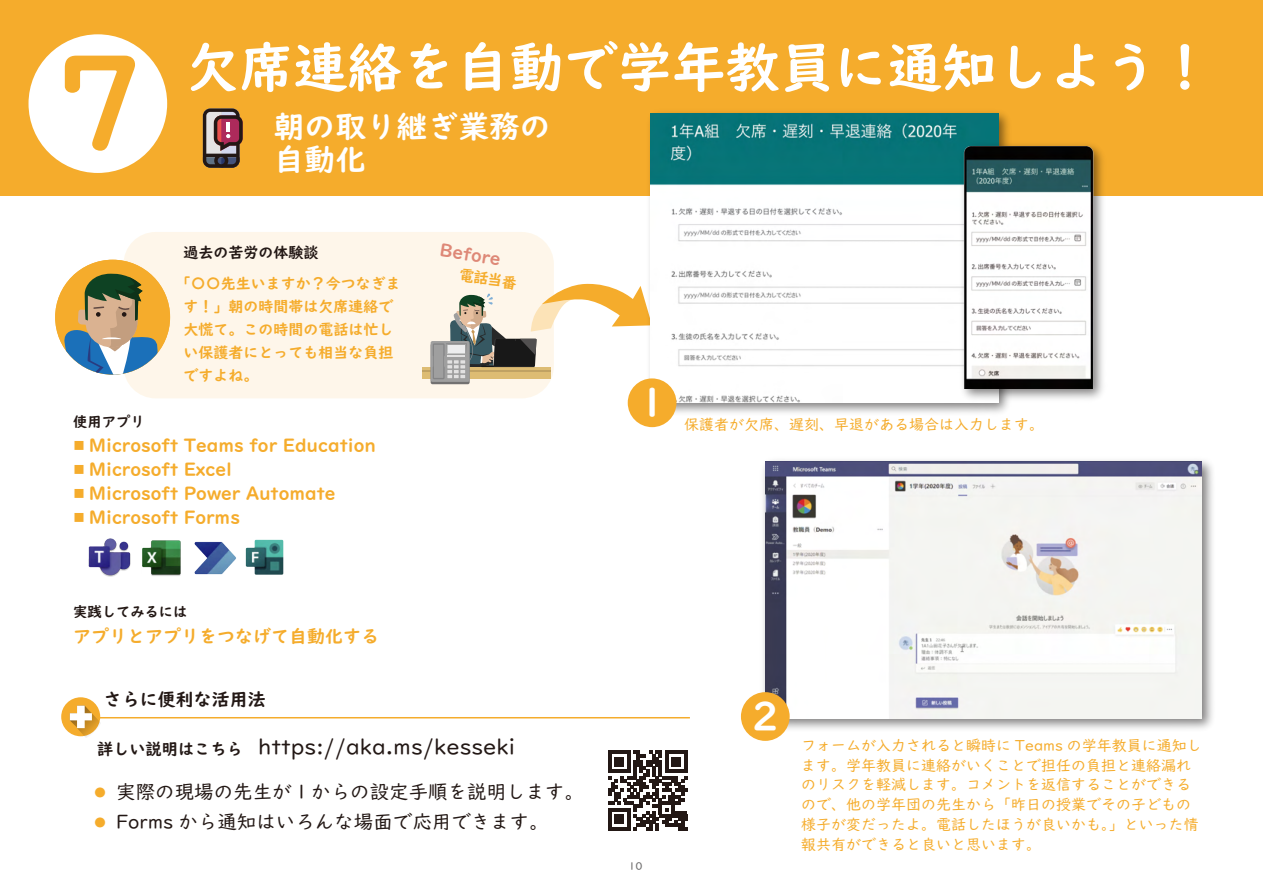
<style>
.page{position:relative;width:1263px;height:893px;background:#fff}
.page>*{position:absolute;margin:0;border:0;box-sizing:border-box;transform-origin:0 0}
.t1{font:700 128.1px "UD Digi Kyokasho Std";color:#f5ac2c}
.t2{font:700 54px "UD Digi Kyokasho Std";color:#fff}
.t3{font:700 38.85px "UD Digi Kyokasho Std";color:#fff}
.t4{font:700 30.75px/32.8px "UD Digi Kyokasho Std";color:#fff}
.t5{font:22.5px "UD Digi Kyokasho Std";color:#231815}
.t6{font:19.5px/30px "UD Digi Kyokasho Std";color:#231815}
.t7{font:700 18px "UD Digi Kyokasho Std";color:#f5ac2c}
.t8{font:700 18px "UD Digi Kyokasho Std";color:#231815}
.t9{font:700 17.85px "UD Digi Kyokasho Std";color:#de8877}
.t10{font:15px/19.8px "UD Digi Kyokasho Std";color:#f5ac2c}
.t11{font:700 15px/22.8px "UD Digi Kyokasho Std";color:#f5ac2c}
.t12{font:700 15px "UD Digi Kyokasho Std";color:#231815}
.t13{font:700 14.4px "UD Digi Kyokasho Std";color:#231815}
.t14{font:700 12px "UD Digi Kyokasho Std";color:#f5ac2c}
.t15{font:500 10.5px "UD Digi Kyokasho Std";color:#727171}
.s1{font-size:12px}
.s2{font-weight:700;font-size:16.2px}
</style>
<div class="page">
<div style="left:123px;top:232px;width:431px;height:166px;background:#fef6ea;border-radius:32px"></div>
<div style="left:0;top:0;width:1263px;height:196px;background:#f5ac2c"></div>
<div style="left:29px;top:34px;width:138px;height:139px;background:#fff;border-radius:50%"></div>
<hr style="left:74px;top:717px;width:616px;height:1px;background:#f5ac2c">
<div style="left:61px;top:697px;width:39px;height:39px;background:#f5ac2c;border-radius:50%"></div>
<svg style="left:70px;top:706px;width:31px;height:31px"></svg>
<div style="left:55px;top:260px;width:115px;height:115px;background:#f5ac2c;border-radius:50%"></div>
<svg style="left:63px;top:274px;width:98px;height:101px"></svg>
<svg style="left:203px;top:108px;width:40px;height:60px;background:#836060"></svg>
<img style="left:759px;top:460px;width:454px;height:270px">
<img style="left:765px;top:462px;width:437px;height:256px">
<img style="left:649px;top:112px;width:360px;height:308px">
<img style="left:651px;top:114px;width:347px;height:289px">
<img style="left:956px;top:137px;width:147px;height:268px">
<img style="left:964px;top:143px;width:129px;height:245px">
<div style="left:628px;top:378px;width:48px;height:49px;background:#f5ac2c;border-radius:50%"></div>
<div style="left:741px;top:692px;width:49px;height:49px;background:#f5ac2c;border-radius:50%"></div>
<hr style="left:422px;top:367px;width:129px;height:3px;background:#ddbc73">
<div style="left:422px;top:370px;width:129px;height:9px;background:#ddbc73"></div>
<hr style="left:422px;top:370px;width:129px;height:2px;background:#c0a263">
<div style="left:431px;top:343px;width:39px;height:41px;background:#727171;border-radius:2px"></div>
<div style="left:431px;top:341px;width:39px;height:41px;background:#9f9f9f;border-radius:2px"></div>
<svg style="left:433px;top:282px;width:219px;height:97px"></svg>
<div style="left:434px;top:345px;width:9px;height:33px;background:#9f9f9f"></div>
<img style="left:142px;top:540px;width:38px;height:36px">
<img style="left:246px;top:539px;width:38px;height:36px">
<img style="left:89px;top:538px;width:41px;height:39px">
<img style="left:194px;top:541px;width:42px;height:34px">
<svg style="left:608px;top:751px;width:79px;height:79px"></svg>
<h1 class="t1" style="left:54px;top:4px;width:92px">7</h1>
<h2 class="t2" style="left:186px;top:26px;width:1028px">欠席連絡を自動で学年教員に通知しよう！</h2>
<h3 class="t4" style="left:274px;top:110px;width:278px">朝の取り継ぎ業務の自動化</h3>
<p class="t12" style="left:183px;top:240px;width:136px">過去の苦労の体験談</p>
<p class="t11" style="left:183px;top:272px;width:219px;text-indent:-8px">「〇〇先生いますか？今つなぎます！」朝の時間帯は欠席連絡で大慌て。この時間の電話は忙しい保護者にとっても相当な負担ですよね。</p>
<p class="t9" style="left:442px;top:236px;width:63px;rotate:9deg">Before</p>
<p class="t11" style="left:461px;top:263px;width:60px;rotate:9deg">電話当番</p>
<p class="t13" style="left:73px;top:411px;width:73px">使用アプリ</p>
<p class="t7" style="left:73px;top:432px;width:304px"><span class="s1">■</span> Microsoft Teams for Education</p>
<p class="t7" style="left:73px;top:456px;width:160px"><span class="s1">■</span> Microsoft Excel</p>
<p class="t7" style="left:73px;top:480px;width:264px"><span class="s1">■</span> Microsoft Power Automate</p>
<p class="t7" style="left:73px;top:504px;width:169px"><span class="s1">■</span> Microsoft Forms</p>
<p class="t13" style="left:73px;top:601px;width:116px">実践してみるには</p>
<p class="t7" style="left:73px;top:622px;width:308px">アプリとアプリをつなげて自動化する</p>
<p class="t8" style="left:104px;top:685px;width:163px">さらに便利な活用法</p>
<h3 class="t5" style="left:97px;top:729px;width:420px"><span class="s2">詳しい説明はこちら</span> https://aka.ms/kesseki</h3>
<p class="t14" style="left:94px;top:783px;width:13px">●</p>
<p class="t14" style="left:94px;top:813px;width:13px">●</p>
<h3 class="t6" style="left:116px;top:776px;width:469px">実際の現場の先生が１からの設定手順を説明します。<br>Forms から通知はいろんな場面で応用できます。</h3>
<h3 class="t3" style="left:638px;top:373px;width:29px">1</h3>
<p class="t10" style="left:684px;top:414px;width:361px">保護者が欠席、遅刻、早退がある場合は入力します。</p>
<p class="t15" style="left:628px;top:858px;width:16px">10</p>
<h3 class="t3" style="left:751px;top:686px;width:29px">2</h3>
<p class="t10" style="left:801px;top:735px;width:402px">フォームが入力されると瞬時に Teams の学年教員に通知します。学年教員に連絡がいくことで担任の負担と連絡漏れのリスクを軽減します。コメントを返信することができるので、他の学年団の先生から「昨日の授業でその子どもの様子が変だったよ。電話したほうが良いかも。」といった情報共有ができると良いと思います。</p>
</div>
